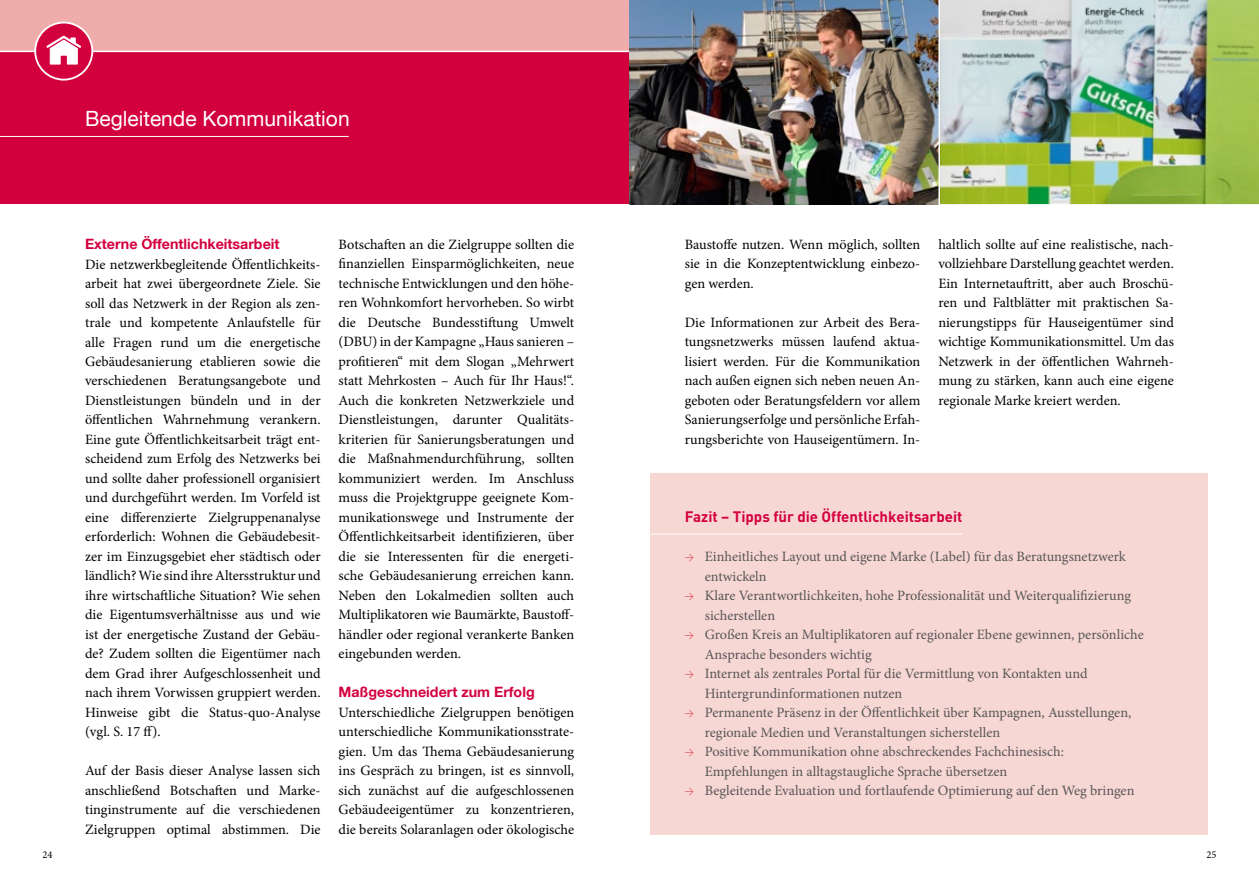
<style>
.page{position:relative;width:1259px;height:893px;background:#fff}
.page>*{position:absolute;margin:0;border:0;box-sizing:border-box;transform-origin:0 0}
.t1{font:21px "Helvetica Neue LT Com";color:#fff}
.t2{font:700 15px "DIN";color:#d3003e}
.t3{font:14.25px/19.5px "Minion Pro";color:#000;text-align:justify}
.t4{font:14.25px "Minion Pro";color:#565655}
.t5{font:700 14.25px "Helvetica Neue LT Com";color:#d3003e}
.t6{font:10.5px "Minion Pro";color:#000}
.s1{font-family:"DIN";font-size:9px;color:#dc4b5c}
</style>
<div class="page">
<div style="left:0;top:0;width:629px;height:204px;background:#d3003e"></div>
<div style="left:0;top:0;width:629px;height:51px;background:#eeacaa"></div>
<hr style="left:0;top:51px;width:629px;height:1px;background:#fff">
<svg style="left:34px;top:22px;width:59px;height:59px"></svg>
<div style="left:36px;top:23px;width:55px;height:56px;background:#d3003e;border-radius:50%"></div>
<svg style="left:46px;top:35px;width:35px;height:30px"></svg>
<div style="left:651px;top:473px;width:557px;height:361px;background:#f7d7d4"></div>
<hr style="left:651px;top:534px;width:311px;height:1px;background:#fff">
<hr style="left:0;top:136px;width:349px;height:1px;background:#fff">
<img style="left:629px;top:0;width:308px;height:204px">
<img style="left:937px;top:0;width:322px;height:205px">
<h1 class="t1" style="left:85px;top:105px;width:266px">Begleitende Kommunikation</h1>
<p class="t5" style="left:85px;top:235px;width:196px">Externe Öffentlichkeitsarbeit</p>
<p class="t3" style="left:85px;top:254px;width:237px">Die netzwerkbegleitende Öffentlichkeits&shy;arbeit hat zwei übergeordnete Ziele. Sie soll das Netzwerk in der Region als zen&shy;trale und kompetente Anlaufstelle für alle Fragen rund um die energetische Gebäudesanierung etablieren sowie die verschiedenen Beratungsangebote und Dienstleistungen bündeln und in der öffentlichen Wahrnehmung verankern.<br>Eine gute Öffentlichkeitsarbeit trägt ent&shy;scheidend zum Erfolg des Netzwerks bei und sollte daher professionell organisiert und durchgeführt werden. Im Vorfeld ist eine differenzierte Zielgruppenanalyse erforderlich: Wohnen die Gebäudebesit&shy;zer im Einzugsgebiet eher städtisch oder ländlich? Wie sind ihre Altersstruktur und ihre wirtschaftliche Situation? Wie sehen die Eigentumsverhältnisse aus und wie ist der energetische Zustand der Gebäu&shy;de? Zudem sollten die Eigentümer nach dem Grad ihrer Aufgeschlossenheit und nach ihrem Vorwissen gruppiert werden.<br>Hinweise gibt die Status-quo-Analyse (vgl. S. 17 ff).</p>
<p class="t3" style="left:85px;top:761px;width:237px">Auf der Basis dieser Analyse lassen sich anschließend Botschaften und Marke&shy;tinginstrumente auf die verschiedenen Zielgruppen optimal abstimmen. Die</p>
<p class="t3" style="left:339px;top:235px;width:237px">Botschaften an die Zielgruppe sollten die finanziellen Einsparmöglichkeiten, neue technische Entwicklungen und den höhe&shy;ren Wohnkomfort hervorheben. So wirbt die Deutsche Bundesstiftung Umwelt (DBU) in der Kampagne „Haus sanieren – profitieren“ mit dem Slogan „Mehrwert statt Mehrkosten – Auch für Ihr Haus!“.<br>Auch die konkreten Netzwerkziele und Dienstleistungen, darunter Qualitäts&shy;kriterien für Sanierungsberatungen und die Maßnahmendurchführung, sollten kommuniziert werden. Im Anschluss muss die Projektgruppe geeignete Kom&shy;munikationswege und Instrumente der Öffentlichkeitsarbeit identifizieren, über die sie Interessenten für die energeti&shy;sche Gebäudesanierung erreichen kann.<br>Neben den Lokalmedien sollten auch Multiplikatoren wie Baumärkte, Baustoff&shy;händler oder regional verankerte Banken eingebunden werden.</p>
<p class="t5" style="left:339px;top:683px;width:198px">Maßgeschneidert zum Erfolg</p>
<p class="t3" style="left:339px;top:702px;width:237px">Unterschiedliche Zielgruppen benötigen unterschiedliche Kommunikationsstrate&shy;gien. Um das Thema Gebäudesanierung ins Gespräch zu bringen, ist es sinnvoll, sich zunächst auf die aufgeschlossenen Gebäudeeigentümer zu konzentrieren, die bereits Solaranlagen oder ökologische</p>
<p class="t3" style="left:685px;top:234px;width:237px">Baustoffe nutzen. Wenn möglich, sollten sie in die Konzeptentwicklung einbezo&shy;gen werden.</p>
<p class="t3" style="left:685px;top:312px;width:237px">Die Informationen zur Arbeit des Bera&shy;tungsnetzwerks müssen laufend aktua&shy;lisiert werden. Für die Kommunikation nach außen eignen sich neben neuen An&shy;geboten oder Beratungsfeldern vor allem Sanierungserfolge und persönliche Erfah&shy;rungsberichte von Hauseigentümern. In-</p>
<p class="t3" style="left:938px;top:234px;width:237px">haltlich sollte auf eine realistische, nach&shy;vollziehbare Darstellung geachtet werden.<br>Ein Internetauftritt, aber auch Broschü&shy;ren und Faltblätter mit praktischen Sa&shy;nierungstipps für Hauseigentümer sind wichtige Kommunikationsmittel. Um das Netzwerk in der öffentlichen Wahrneh&shy;mung zu stärken, kann auch eine eigene regionale Marke kreiert werden.</p>
<p class="t2" style="left:685px;top:507px;width:279px">Fazit – Tipps für die Öffentlichkeitsarbeit</p>
<p class="t4" style="left:685px;top:547px;width:443px"><span class="s1">&gt;</span> Einheitliches Layout und eigene Marke (Label) für das Beratungsnetzwerk</p>
<p class="t4" style="left:705px;top:566px;width:63px">entwickeln</p>
<p class="t4" style="left:685px;top:586px;width:448px"><span class="s1">&gt;</span> Klare Verantwortlichkeiten, hohe Professionalität und Weiterqualifizierung</p>
<p class="t4" style="left:705px;top:605px;width:72px">sicherstellen</p>
<p class="t4" style="left:685px;top:625px;width:460px"><span class="s1">&gt;</span> Großen Kreis an Multiplikatoren auf regionaler Ebene gewinnen, persönliche</p>
<p class="t4" style="left:705px;top:644px;width:168px">Ansprache besonders wichtig</p>
<p class="t4" style="left:685px;top:664px;width:404px"><span class="s1">&gt;</span> Internet als zentrales Portal für die Vermittlung von Kontakten und</p>
<p class="t4" style="left:705px;top:683px;width:199px">Hintergrundinformationen nutzen</p>
<p class="t4" style="left:685px;top:703px;width:448px"><span class="s1">&gt;</span> Permanente Präsenz in der Öffentlichkeit über Kampagnen, Ausstellungen,</p>
<p class="t4" style="left:705px;top:722px;width:297px">regionale Medien und Veranstaltungen sicherstellen</p>
<p class="t4" style="left:685px;top:742px;width:381px"><span class="s1">&gt;</span> Positive Kommunikation ohne abschreckendes Fachchinesisch:</p>
<p class="t4" style="left:705px;top:761px;width:304px">Empfehlungen in alltagstaugliche Sprache übersetzen</p>
<p class="t4" style="left:685px;top:781px;width:451px"><span class="s1">&gt;</span> Begleitende Evaluation und fortlaufende Optimierung auf den Weg bringen</p>
<p class="t6" style="left:43px;top:848px;width:12px">24</p>
<p class="t6" style="left:1206px;top:848px;width:12px">25</p>
</div>
